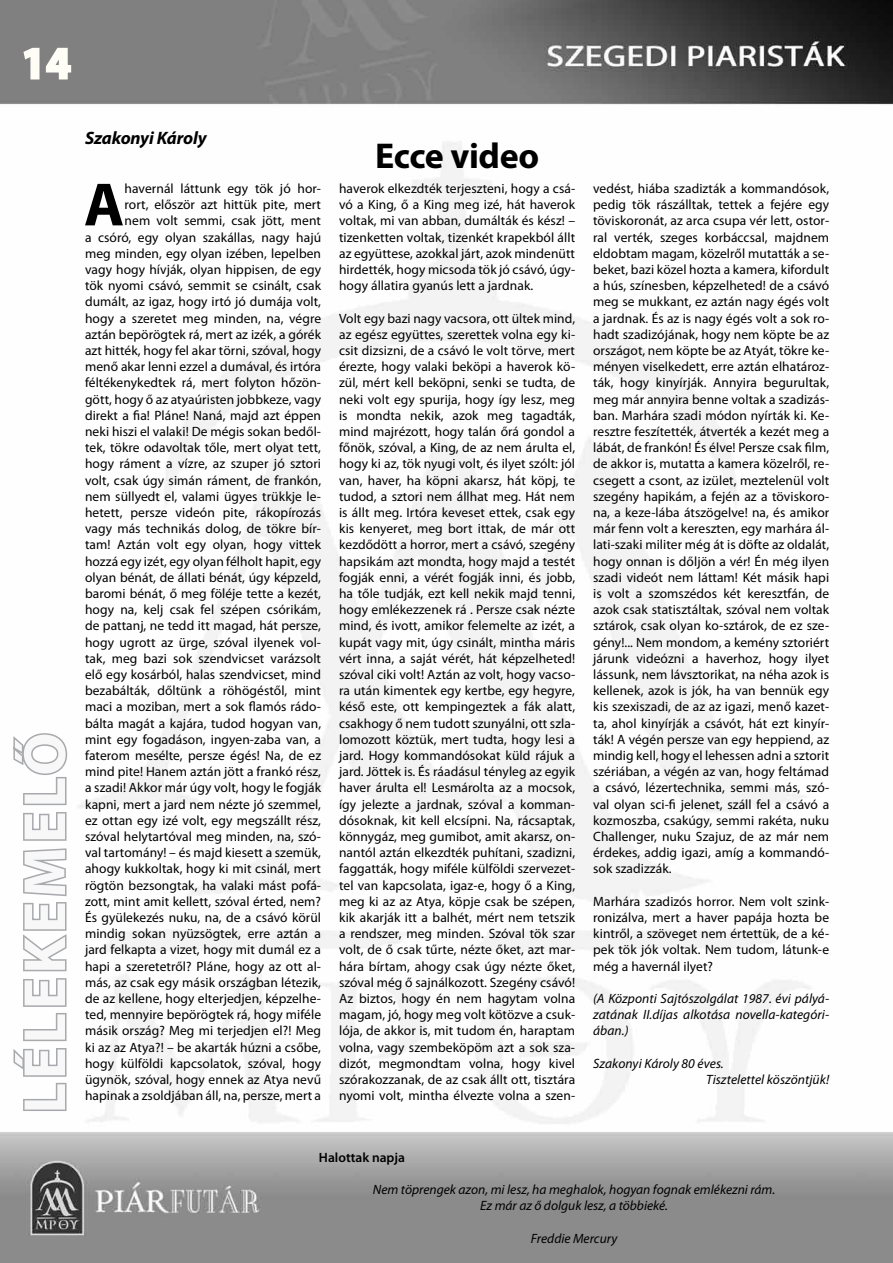
<style>
.page{position:relative;width:893px;height:1263px;background:#fff}
.page>*{position:absolute;margin:0;border:0;box-sizing:border-box;transform-origin:0 0}
.t1{font:700 61.5px "Myriad Pro";color:#000}
.t2{font:700 60px "Myriad Pro";letter-spacing:.06em;color:#f8f8f9}
.t3{font:700 45px "Myriad Pro";color:#fffef6}
.t4{font:700 36px "Myriad Pro";letter-spacing:-.01em;color:#000}
.t5{font:italic 700 18px "Myriad Pro";letter-spacing:-.01em;color:#000}
.t6{font:13.5px/16.2px "Myriad Pro";letter-spacing:.005em;color:#000;text-align:justify}
.t7{font:italic 13.5px/16.2px "Myriad Pro";color:#000;text-align:center}
.t8{font:600 13.5px "Myriad Pro";color:#000}
</style>
<div class="page">
<img style="left:0;top:0;width:893px;height:1263px">
<svg style="left:22px;top:47px;width:50px;height:34px"></svg>
<svg style="left:11px;top:732px;width:58px;height:380px"></svg>
<h3 class="t3" style="left:21px;top:34px;width:51px">14</h3>
<h2 class="t2" style="left:6px;top:1113px;width:382px;rotate:-90deg">Lélekemelő</h2>
<h3 class="t5" style="left:85px;top:126px;width:123px">Szakonyi Károly</h3>
<h3 class="t4" style="left:375px;top:132px;width:165px">Ecce video</h3>
<p class="t6" style="left:85px;top:180px;width:238px;text-align:right">havernál láttunk egy tök jó hor-<br>rort, először azt hittük pite, mert<br>nem volt semmi, csak jött, ment<br>a csóró, egy olyan szakállas, nagy hajú meg minden, egy olyan izében, lepelben vagy hogy hívják, olyan hippisen, de egy tök nyomi csávó, semmit se csinált, csak dumált, az igaz, hogy irtó jó dumája volt, hogy a szeretet meg minden, na, végre aztán bepörögtek rá, mert az izék, a górék azt hitték, hogy fel akar törni, szóval, hogy menő akar lenni ezzel a dumával, és irtóra féltékenykedtek rá, mert folyton hőzön&shy;gött, hogy ő az atyaúristen jobbkeze, vagy direkt a fia! Pláne! Naná, majd azt éppen neki hiszi el valaki! De mégis sokan bedől&shy;tek, tökre odavoltak tőle, mert olyat tett, hogy ráment a vízre, az szuper jó sztori volt, csak úgy simán ráment, de frankón, nem süllyedt el, valami ügyes trükkje le&shy;hetett, persze videón pite, rákopírozás vagy más technikás dolog, de tökre bír&shy;tam! Aztán volt egy olyan, hogy vittek hozzá egy izét, egy olyan félholt hapit, egy olyan bénát, de állati bénát, úgy képzeld, baromi bénát, ő meg föléje tette a kezét, hogy na, kelj csak fel szépen csórikám, de pattanj, ne tedd itt magad, hát persze, hogy ugrott az ürge, szóval ilyenek vol&shy;tak, meg bazi sok szendvicset varázsolt elő egy kosárból, halas szendvicset, mind bezabálták, dőltünk a röhögéstől, mint maci a moziban, mert a sok flamós rádo&shy;bálta magát a kajára, tudod hogyan van, mint egy fogadáson, ingyen-zaba van, a faterom mesélte, persze égés! Na, de ez mind pite! Hanem aztán jött a frankó rész, a szadi! Akkor már úgy volt, hogy le fogják kapni, mert a jard nem nézte jó szemmel, ez ottan egy izé volt, egy megszállt rész, szóval helytartóval meg minden, na, szó&shy;val tartomány! – és majd kiesett a szemük, ahogy kukkoltak, hogy ki mit csinál, mert rögtön bezsongtak, ha valaki mást pofá&shy;zott, mint amit kellett, szóval érted, nem?<br>És gyülekezés nuku, na, de a csávó körül mindig sokan nyüzsögtek, erre aztán a jard felkapta a vizet, hogy mit dumál ez a hapi a szeretetről? Pláne, hogy az ott al&shy;más, az csak egy másik országban létezik, de az kellene, hogy elterjedjen, képzelhe&shy;ted, mennyire bepörögtek rá, hogy miféle másik ország? Meg mi terjedjen el?! Meg ki az az Atya?! – be akarták húzni a csőbe, hogy külföldi kapcsolatok, szóval, hogy ügynök, szóval, hogy ennek az Atya nevű hapinak a zsoldjában áll, na, persze, mert a</p>
<p class="t6" style="left:339px;top:180px;width:238px">haverok elkezdték terjeszteni, hogy a csá&shy;vó a King, ő a King meg izé, hát haverok voltak, mi van abban, dumálták és kész! – tizenketten voltak, tizenkét krapekból állt az együttese, azokkal járt, azok mindenütt hirdették, hogy micsoda tök jó csávó, úgy&shy;hogy állatira gyanús lett a jardnak.</p>
<h1 class="t1" style="left:84px;top:165px;width:42px">A</h1>
<p class="t6" style="left:339px;top:310px;width:238px">Volt egy bazi nagy vacsora, ott ültek mind, az egész együttes, szerettek volna egy ki&shy;csit dizsizni, de a csávó le volt törve, mert érezte, hogy valaki beköpi a haverok kö&shy;zül, mért kell beköpni, senki se tudta, de neki volt egy spurija, hogy így lesz, meg is mondta nekik, azok meg tagadták, mind majrézott, hogy talán őrá gondol a főnök, szóval, a King, de az nem árulta el, hogy ki az, tök nyugi volt, és ilyet szólt: jól van, haver, ha köpni akarsz, hát köpj, te tudod, a sztori nem állhat meg. Hát nem is állt meg. Irtóra keveset ettek, csak egy kis kenyeret, meg bort ittak, de már ott kezdődött a horror, mert a csávó, szegény hapsikám azt mondta, hogy majd a testét fogják enni, a vérét fogják inni, és jobb, ha tőle tudják, ezt kell nekik majd tenni, hogy emlékezzenek rá . Persze csak nézte mind, és ivott, amikor felemelte az izét, a kupát vagy mit, úgy csinált, mintha máris vért inna, a saját vérét, hát képzelheted! szóval ciki volt! Aztán az volt, hogy vacso&shy;ra után kimentek egy kertbe, egy hegyre, késő este, ott kempingeztek a fák alatt, csakhogy ő nem tudott szunyálni, ott szla&shy;lomozott köztük, mert tudta, hogy lesi a jard. Hogy kommandósokat küld rájuk a jard. Jöttek is. És ráadásul tényleg az egyik haver árulta el! Lesmárolta az a mocsok, így jelezte a jardnak, szóval a komman&shy;dósoknak, kit kell elcsípni. Na, rácsaptak, könnygáz, meg gumibot, amit akarsz, on&shy;nantól aztán elkezdték puhítani, szadizni, faggatták, hogy miféle külföldi szervezet&shy;tel van kapcsolata, igaz-e, hogy ő a King, meg ki az az Atya, köpje csak be szépen, kik akarják itt a balhét, mért nem tetszik a rendszer, meg minden. Szóval tök szar volt, de ő csak tűrte, nézte őket, azt mar&shy;hára bírtam, ahogy csak úgy nézte őket, szóval még ő sajnálkozott. Szegény csávó!<br>Az biztos, hogy én nem hagytam volna magam, jó, hogy meg volt kötözve a csuk&shy;lója, de akkor is, mit tudom én, haraptam volna, vagy szembeköpöm azt a sok sza&shy;dizót, megmondtam volna, hogy kivel szórakozzanak, de az csak állt ott, tisztára nyomi volt, mintha élvezte volna a szen-</p>
<p class="t6" style="left:593px;top:180px;width:238px">vedést, hiába szadizták a kommandósok, pedig tök rászálltak, tettek a fejére egy töviskoronát, az arca csupa vér lett, ostor&shy;ral verték, szeges korbáccsal, majdnem eldobtam magam, közelről mutatták a se&shy;beket, bazi közel hozta a kamera, kifordult a hús, színesben, képzelheted! de a csávó meg se mukkant, ez aztán nagy égés volt a jardnak. És az is nagy égés volt a sok ro&shy;hadt szadizójának, hogy nem köpte be az országot, nem köpte be az Atyát, tökre ke&shy;ményen viselkedett, erre aztán elhatároz&shy;ták, hogy kinyírják. Annyira begurultak, meg már annyira benne voltak a szadizás&shy;ban. Marhára szadi módon nyírták ki. Ke&shy;resztre feszítették, átverték a kezét meg a lábát, de frankón! És élve! Persze csak film, de akkor is, mutatta a kamera közelről, re&shy;csegett a csont, az izület, meztelenül volt szegény hapikám, a fején az a töviskoro&shy;na, a keze-lába átszögelve! na, és amikor már fenn volt a kereszten, egy marhára ál&shy;lati-szaki militer még át is döfte az oldalát, hogy onnan is dőljön a vér! Én még ilyen szadi videót nem láttam! Két másik hapi is volt a szomszédos két keresztfán, de azok csak statisztáltak, szóval nem voltak sztárok, csak olyan ko-sztárok, de ez sze&shy;gény!... Nem mondom, a kemény sztoriért járunk videózni a haverhoz, hogy ilyet lássunk, nem lávsztorikat, na néha azok is kellenek, azok is jók, ha van bennük egy kis szexiszadi, de az az igazi, menő kazet&shy;ta, ahol kinyírják a csávót, hát ezt kinyír&shy;ták! A végén persze van egy heppiend, az mindig kell, hogy el lehessen adni a sztorit szériában, a végén az van, hogy feltámad a csávó, lézertechnika, semmi más, szó&shy;val olyan sci-fi jelenet, száll fel a csávó a kozmoszba, csakúgy, semmi rakéta, nuku Challenger, nuku Szajuz, de az már nem érdekes, addig igazi, amíg a kommandó&shy;sok szadizzák.</p>
<p class="t6" style="left:593px;top:893px;width:238px">Marhára szadizós horror. Nem volt szink&shy;ronizálva, mert a haver papája hozta be kintről, a szöveget nem értettük, de a ké&shy;pek tök jók voltak. Nem tudom, látunk-e még a havernál ilyet?</p>
<p class="t7" style="left:593px;top:990px;width:238px;text-align:justify">(A Központi Sajtószolgálat 1987. évi pályá&shy;zatának II.díjas alkotása novella-kategóri&shy;ában.)</p>
<p class="t7" style="left:706px;top:1055px;width:124px;text-align:left;text-indent:-113px">Szakonyi Károly 80 éves.<br>Tisztelettel köszöntjük!</p>
<p class="t8" style="left:319px;top:1148px;width:87px">Halottak napja</p>
<p class="t7" style="left:373px;top:1181px;width:404px">Nem töprengek azon, mi lesz, ha meghalok, hogyan fognak emlékezni rám.<br>Ez már az ő dolguk lesz, a többieké.</p>
<p class="t7" style="left:531px;top:1230px;width:88px">Freddie Mercury</p>
</div>
